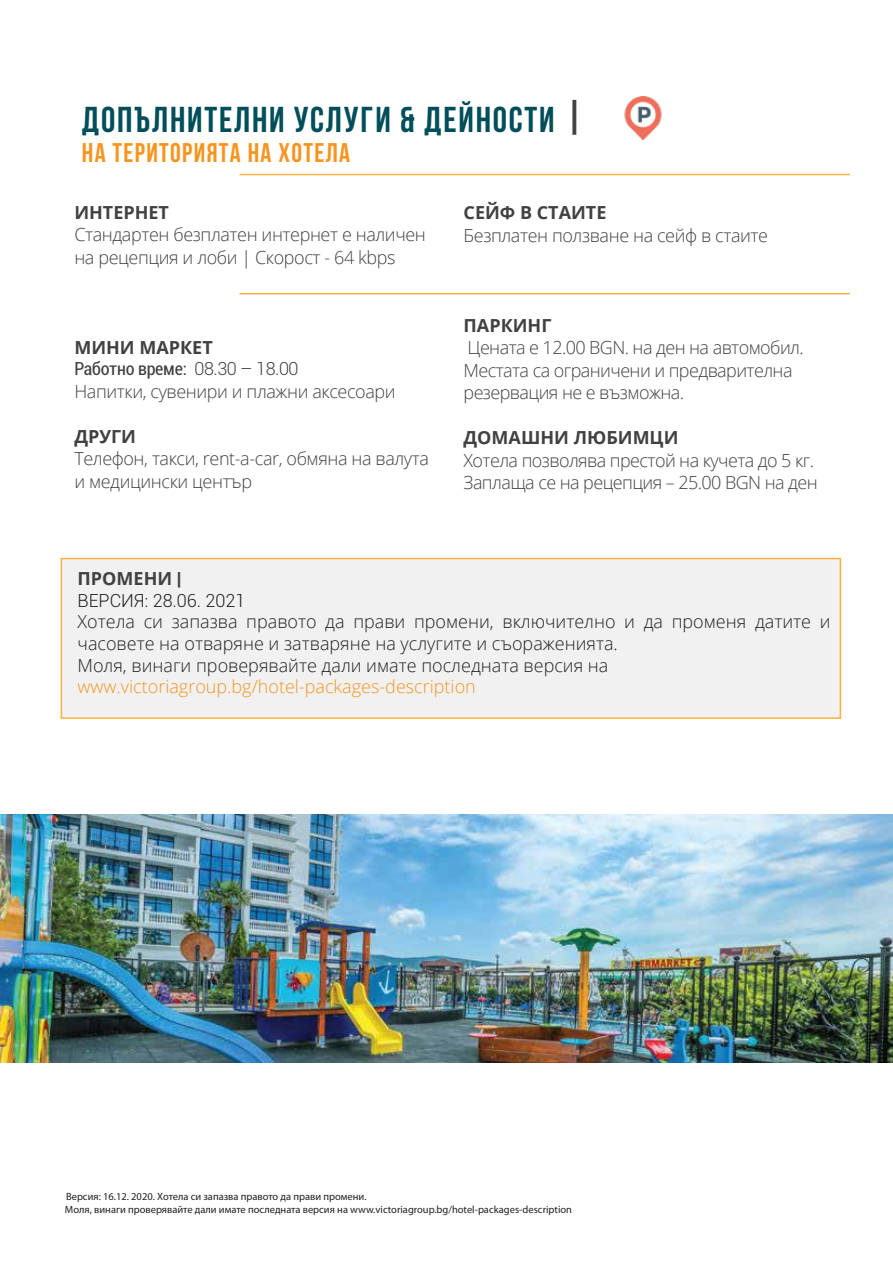
<style>
.page{position:relative;width:893px;height:1263px;background:#fff}
.page>*{position:absolute;margin:0;border:0;box-sizing:border-box;transform-origin:0 0}
.t1{font:700 36px "Bebas Neue";letter-spacing:.05em;color:#004e59}
.t2{font:700 27px "Bebas Neue";letter-spacing:.05em;color:#f7941e}
.t3{font:300 18px/22.5px "Open Sans";letter-spacing:-.02em;color:#414042}
.t4{font:300 18px/21.6px "Open Sans";color:#231f20}
.t5{font:700 18px "Open Sans";color:#414042}
.t6{font:300 18px "Open Sans";color:#f7941e}
.t7{font:condensed 18px "Roboto";letter-spacing:-.015em;color:#414042}
.t8{font:300 18px "Roboto";color:#231f20}
.t9{font:10.5px/12.6px "Myriad Pro";color:#231f20}
.s1{font-size:42px;color:#414042}
.s2{font-weight:300;font-stretch:normal}
.s3{font-family:"Roboto";font-weight:900}
</style>
<div class="page">
<hr style="left:239px;top:174px;width:611px;height:1px;background:#fbb040">
<div style="left:61px;top:558px;width:780px;height:161px;background:#f1f1f2;border:2px solid #fbb040"></div>
<img style="left:0;top:815px;width:893px;height:247px">
<img style="left:624px;top:97px;width:38px;height:42px">
<hr style="left:239px;top:293px;width:611px;height:1px;background:#fbb040">
<h1 class="t1" style="left:82px;top:99px;width:504px">ДОПЪЛНИТЕЛНИ услуги &amp; дейности <span class="s1">|</span></h1>
<h2 class="t2" style="left:82px;top:137px;width:270px">НА ТЕРИТОРИЯТА НА ХОТЕЛА</h2>
<p class="t5" style="left:74px;top:200px;width:96px">ИНТЕРНЕТ</p>
<p class="t3" style="left:74px;top:223px;width:353px">Стандартен безплатен интернет е наличен на рецепция и лоби | Скорост - 64 kbps</p>
<p class="t5" style="left:74px;top:335px;width:140px">МИНИ МАРКЕТ</p>
<p class="t7" style="left:74px;top:356px;width:226px">Работно време: <span class="s2">08.30 – 18.00</span></p>
<p class="t3" style="left:74px;top:379px;width:323px">Напитки, сувенири и плажни аксесоари</p>
<p class="t5" style="left:74px;top:423px;width:63px">ДРУГИ</p>
<p class="t3" style="left:74px;top:447px;width:356px">Телефон, такси, rent-a-car, обмяна на валута и медицински център</p>
<p class="t5" style="left:463px;top:200px;width:144px">СЕЙФ В СТАИТЕ</p>
<p class="t3" style="left:463px;top:223px;width:306px">Безплатен ползване на сейф в стаите</p>
<p class="t5" style="left:463px;top:312px;width:89px">ПАРКИНГ</p>
<p class="t3" style="left:463px;top:336px;width:342px">Цената е 12.00 BGN. на ден на автомобил.<br>Местата са ограничени и предварителна резервация не е възможна.</p>
<p class="t5" style="left:463px;top:425px;width:216px">ДОМАШНИ ЛЮБИМЦИ</p>
<p class="t3" style="left:463px;top:448px;width:356px">Хотела позволява престой на кучета до 5 кг.<br>Заплаща се на рецепция – 25.00 BGN на ден</p>
<p class="t5" style="left:78px;top:566px;width:105px">ПРОМЕНИ <span class="s3">|</span></p>
<p class="t8" style="left:78px;top:588px;width:169px">ВЕРСИЯ: 28.06. 2021</p>
<p class="t4" style="left:78px;top:610px;width:754px">Хотела си запазва правото да прави промени, включително и да променя датите и часовете на отваряне и затваряне на услугите и съораженията.<br>Моля, винаги проверявайте дали имате последната версия на</p>
<p class="t6" style="left:78px;top:674px;width:400px">www.victoriagroup.bg/hotel-packages-description</p>
<p class="t9" style="left:65px;top:1190px;width:509px">Версия: 16.12. 2020. Хотела си запазва правото да прави промени.<br>Моля, винаги проверявайте дали имате последната версия на www.victoriagroup.bg/hotel-packages-description</p>
</div>
